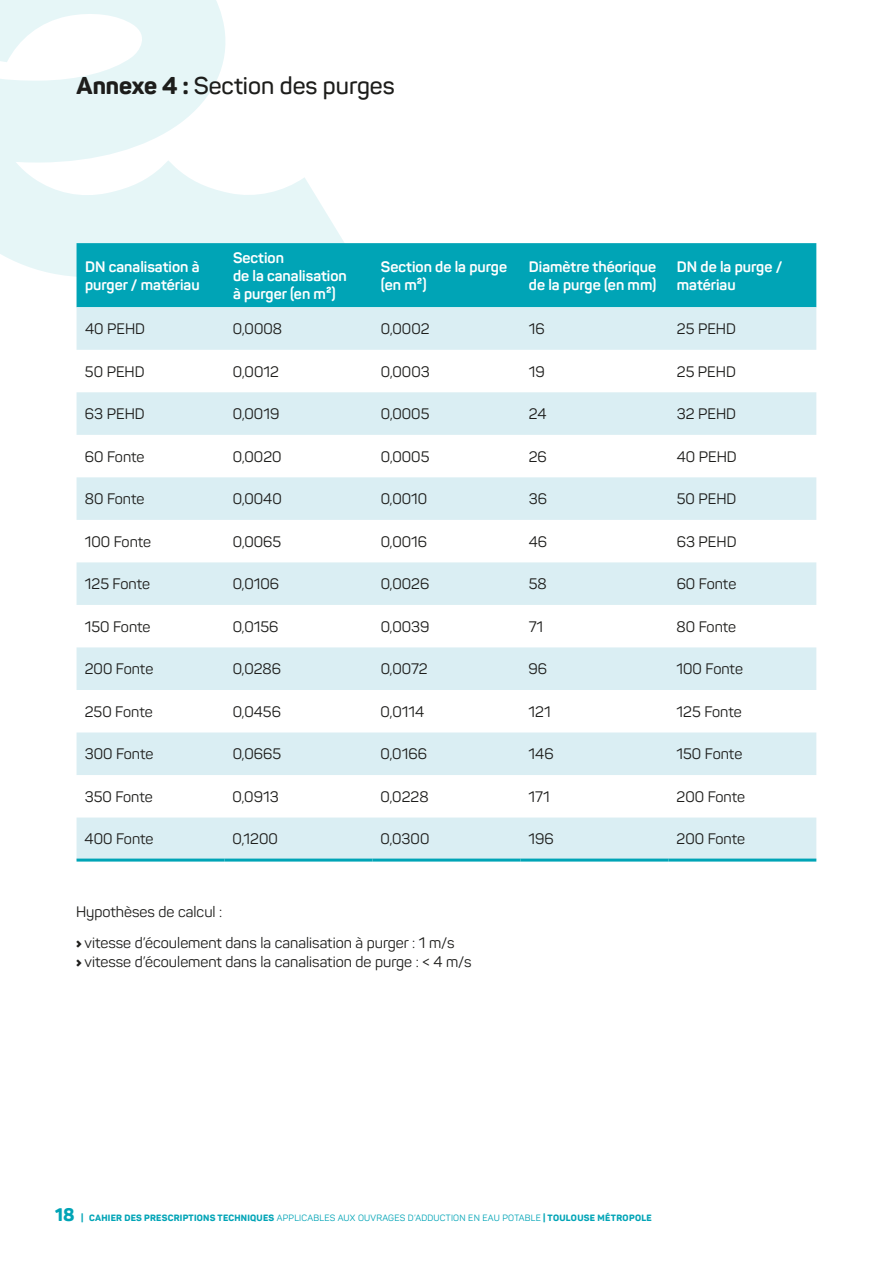
<style>
.page{position:relative;width:893px;height:1263px;background:#fff}
.page>*{position:absolute;margin:0;border:0;box-sizing:border-box;transform-origin:0 0}
.t1{font:600 24px "Panton";color:#1d1d1b}
.t2{font:15px/31.5px "Panton";color:#1d1d1b}
.t3{font:700 15px/18px "Panton";color:#fff}
.t4{font:800 9px "Panton";letter-spacing:.025em;color:#00a4b6}
.s1{font-weight:800}
.s2{font-weight:900}
.s3{font-size:18px}
.s4{font-weight:400}
</style>
<div class="page">
<svg style="left:0;top:0;width:344px;height:277px;fill:#e6f6f7"></svg>
<div style="left:77px;top:243px;width:739px;height:64px;background:#00a4b6"></div>
<svg style="left:77px;top:307px;width:739px;height:551px;fill:#daeef3"></svg>
<hr style="left:77px;top:858px;width:147px;height:3px;background:#00a4b6">
<hr style="left:224px;top:858px;width:148px;height:3px;background:#00a4b6">
<hr style="left:372px;top:858px;width:148px;height:3px;background:#00a4b6">
<hr style="left:520px;top:858px;width:148px;height:3px;background:#00a4b6">
<hr style="left:668px;top:858px;width:148px;height:3px;background:#00a4b6">
<h1 class="t1" style="left:77px;top:71px;width:320px"><span class="s1">Annexe 4 :</span> Section des purges</h1>
<p class="t3" style="left:85px;top:257px;width:116px">DN canalisation à purger / matériau</p>
<p class="t3" style="left:233px;top:248px;width:115px">Section<br>de la canalisation à purger (en m²)</p>
<p class="t3" style="left:381px;top:257px;width:128px">Section de la purge (en m²)</p>
<p class="t3" style="left:529px;top:257px;width:129px">Diamètre théorique de la purge (en mm)</p>
<p class="t3" style="left:677px;top:257px;width:107px">DN de la purge / matériau</p>
<p class="t2" style="left:85px;top:313px;width:62px">40 PEHD</p>
<p class="t2" style="left:233px;top:313px;width:51px">0,0008</p>
<p class="t2" style="left:381px;top:313px;width:50px">0,0002</p>
<p class="t2" style="left:529px;top:313px;width:17px">16</p>
<p class="t2" style="left:677px;top:313px;width:61px">25 PEHD</p>
<p class="t2" style="left:85px;top:355px;width:61px">50 PEHD</p>
<p class="t2" style="left:233px;top:355px;width:47px">0,0012</p>
<p class="t2" style="left:381px;top:355px;width:50px">0,0003</p>
<p class="t2" style="left:529px;top:355px;width:17px">19</p>
<p class="t2" style="left:677px;top:355px;width:61px">25 PEHD</p>
<p class="t2" style="left:85px;top:398px;width:61px">63 PEHD</p>
<p class="t2" style="left:233px;top:398px;width:48px">0,0019</p>
<p class="t2" style="left:381px;top:398px;width:50px">0,0005</p>
<p class="t2" style="left:529px;top:398px;width:19px">24</p>
<p class="t2" style="left:677px;top:398px;width:61px">32 PEHD</p>
<p class="t2" style="left:85px;top:441px;width:61px">60 Fonte</p>
<p class="t2" style="left:233px;top:441px;width:50px">0,0020</p>
<p class="t2" style="left:381px;top:441px;width:50px">0,0005</p>
<p class="t2" style="left:529px;top:441px;width:20px">26</p>
<p class="t2" style="left:677px;top:441px;width:62px">40 PEHD</p>
<p class="t2" style="left:85px;top:483px;width:61px">80 Fonte</p>
<p class="t2" style="left:233px;top:483px;width:50px">0,0040</p>
<p class="t2" style="left:381px;top:483px;width:48px">0,0010</p>
<p class="t2" style="left:529px;top:483px;width:20px">36</p>
<p class="t2" style="left:677px;top:483px;width:61px">50 PEHD</p>
<p class="t2" style="left:85px;top:526px;width:68px">100 Fonte</p>
<p class="t2" style="left:233px;top:526px;width:50px">0,0065</p>
<p class="t2" style="left:381px;top:526px;width:48px">0,0016</p>
<p class="t2" style="left:529px;top:526px;width:20px">46</p>
<p class="t2" style="left:677px;top:526px;width:61px">63 PEHD</p>
<p class="t2" style="left:85px;top:568px;width:67px">125 Fonte</p>
<p class="t2" style="left:233px;top:568px;width:48px">0,0106</p>
<p class="t2" style="left:381px;top:568px;width:50px">0,0026</p>
<p class="t2" style="left:529px;top:568px;width:20px">58</p>
<p class="t2" style="left:677px;top:568px;width:61px">60 Fonte</p>
<p class="t2" style="left:85px;top:611px;width:67px">150 Fonte</p>
<p class="t2" style="left:233px;top:611px;width:47px">0,0156</p>
<p class="t2" style="left:381px;top:611px;width:50px">0,0039</p>
<p class="t2" style="left:529px;top:611px;width:16px">71</p>
<p class="t2" style="left:677px;top:611px;width:61px">80 Fonte</p>
<p class="t2" style="left:85px;top:653px;width:70px">200 Fonte</p>
<p class="t2" style="left:233px;top:653px;width:50px">0,0286</p>
<p class="t2" style="left:381px;top:653px;width:49px">0,0072</p>
<p class="t2" style="left:529px;top:653px;width:20px">96</p>
<p class="t2" style="left:677px;top:653px;width:68px">100 Fonte</p>
<p class="t2" style="left:85px;top:696px;width:69px">250 Fonte</p>
<p class="t2" style="left:233px;top:696px;width:50px">0,0456</p>
<p class="t2" style="left:381px;top:696px;width:45px">0,0114</p>
<p class="t2" style="left:529px;top:696px;width:24px">121</p>
<p class="t2" style="left:677px;top:696px;width:67px">125 Fonte</p>
<p class="t2" style="left:85px;top:738px;width:70px">300 Fonte</p>
<p class="t2" style="left:233px;top:738px;width:50px">0,0665</p>
<p class="t2" style="left:381px;top:738px;width:48px">0,0166</p>
<p class="t2" style="left:529px;top:738px;width:27px">146</p>
<p class="t2" style="left:676px;top:738px;width:67px">150 Fonte</p>
<p class="t2" style="left:85px;top:781px;width:70px">350 Fonte</p>
<p class="t2" style="left:233px;top:781px;width:48px">0,0913</p>
<p class="t2" style="left:381px;top:781px;width:50px">0,0228</p>
<p class="t2" style="left:529px;top:781px;width:23px">171</p>
<p class="t2" style="left:676px;top:781px;width:70px">200 Fonte</p>
<p class="t2" style="left:85px;top:823px;width:70px">400 Fonte</p>
<p class="t2" style="left:233px;top:823px;width:47px">0,1200</p>
<p class="t2" style="left:381px;top:823px;width:50px">0,0300</p>
<p class="t2" style="left:528px;top:823px;width:27px">196</p>
<p class="t2" style="left:676px;top:823px;width:70px">200 Fonte</p>
<p class="t2" style="left:76px;top:896px;width:380px">Hypothèses de calcul :<br><span class="s2">›</span> vitesse d’écoulement dans la canalisation à purger : 1 m/s</p>
<p class="t2" style="left:76px;top:946px;width:397px"><span class="s2">›</span> vitesse d’écoulement dans la canalisation de purge : &lt; 4 m/s</p>
<p class="t4" style="left:55px;top:1212px;width:598px"><span class="s3">18</span> | CAHIER DES PRESCRIPTIONS TECHNIQUES <span class="s4">APPLICABLES AUX OUVRAGES D’ADDUCTION EN EAU POTABLE</span> | TOULOUSE MÉTROPOLE</p>
</div>
